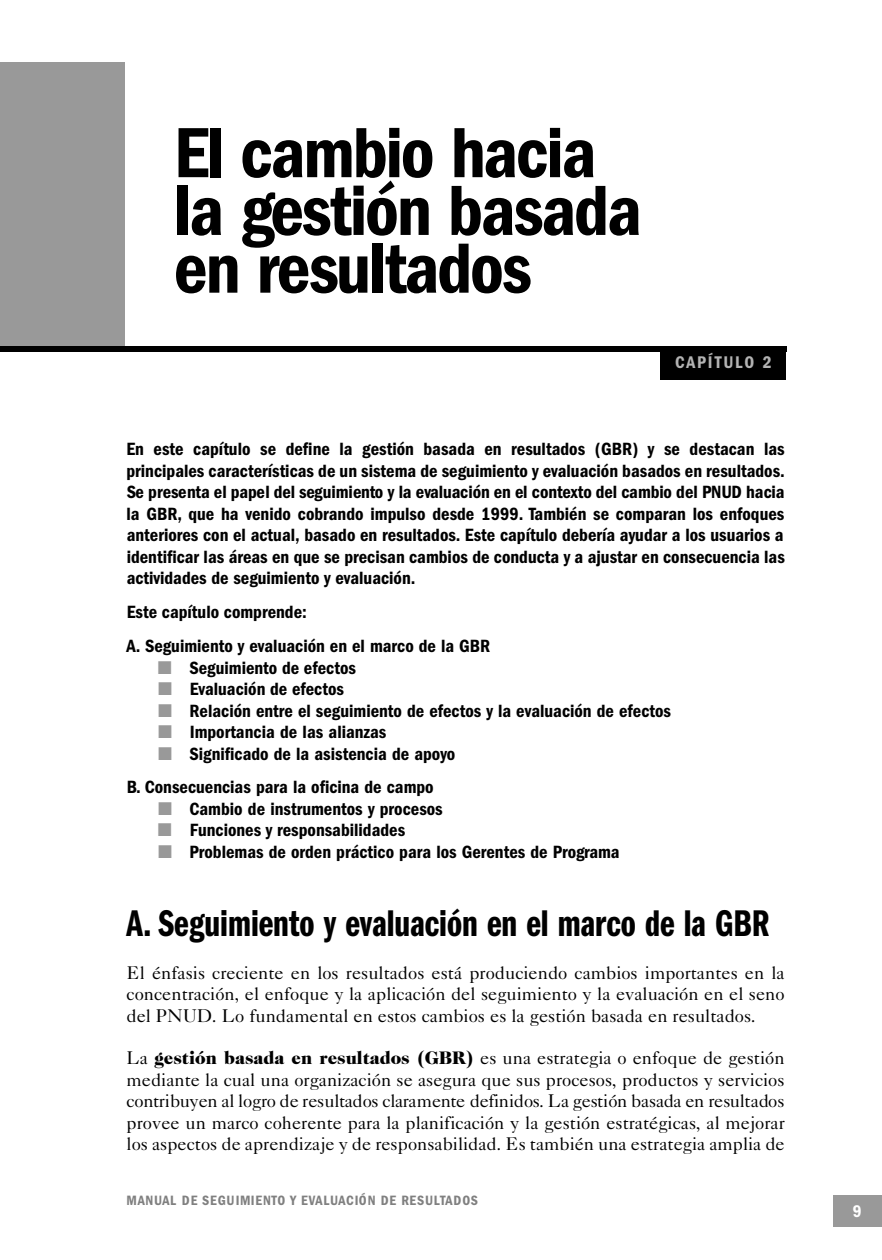
<style>
.page{position:relative;width:882px;height:1260px;background:#fff}
.page>*{position:absolute;margin:0;border:0;box-sizing:border-box;transform-origin:0 0}
.t1{font:600 condensed 73.5px/57.8px "Franklin Gothic";letter-spacing:-.03em;color:#000}
.t2{font:38.5px "Franklin Gothic Demi Cmpr";color:#000}
.t3{font:600 condensed 18.38px/21.3px "Franklin Gothic";color:#000}
.t4{font:18.38px/21.3px "Caslon Five Forty";color:#000;text-align:justify}
.t5{font:600 condensed 17.5px "Franklin Gothic";letter-spacing:.1em;color:#b3b3b3}
.t6{font:600 condensed 17.5px "Franklin Gothic";color:#fff}
.t7{font:600 condensed 14px "Franklin Gothic";letter-spacing:.03em;color:#808080}
.s1{color:#999}
.s2{font-family:"Caslon Two Twenty Four";font-weight:900}
</style>
<div class="page">
<div style="left:0;top:62px;width:125px;height:287px;background:#999"></div>
<div style="left:660px;top:349px;width:126px;height:31px;background:#000"></div>
<div style="left:833px;top:1196px;width:49px;height:31px;background:#999"></div>
<div style="left:0;top:346px;width:786px;height:5px;background:#000"></div>
<h1 class="t1" style="left:174px;top:130px;width:470px">El cambio hacia la gestión basada en resultados</h1>
<p class="t5" style="left:675px;top:357px;width:98px">CAPÍTULO 2</p>
<p class="t3" style="left:126px;top:440px;width:660px;text-align:justify">En este capítulo se define la gestión basada en resultados (GBR) y se destacan las principales características de un sistema de seguimiento y evaluación basados en resultados.<br>Se presenta el papel del seguimiento y la evaluación en el contexto del cambio del PNUD hacia la GBR, que ha venido cobrando impulso desde 1999. También se comparan los enfoques anteriores con el actual, basado en resultados. Este capítulo debería ayudar a los usuarios a identificar las áreas en que se precisan cambios de conducta y a ajustar en consecuencia las actividades de seguimiento y evaluación.</p>
<p class="t3" style="left:127px;top:597px;width:365px;line-height:34.1px">Este capítulo comprende:<br>A. Seguimiento y evaluación en el marco de la GBR</p>
<p class="t3" style="left:158px;top:658px;width:199px"><span class="s1">■</span> Seguimiento de efectos</p>
<p class="t3" style="left:158px;top:680px;width:187px"><span class="s1">■</span> Evaluación de efectos</p>
<p class="t3" style="left:158px;top:701px;width:514px"><span class="s1">■</span> Relación entre el seguimiento de efectos y la evaluación de efectos</p>
<p class="t3" style="left:158px;top:723px;width:230px"><span class="s1">■</span> Importancia de las alianzas</p>
<p class="t3" style="left:127px;top:738px;width:330px;line-height:33.6px;text-indent:31px"><span class="s1">■</span> Significado de la asistencia de apoyo<br>B. Consecuencias para la oficina de campo</p>
<p class="t3" style="left:158px;top:799px;width:286px"><span class="s1">■</span> Cambio de instrumentos y procesos</p>
<p class="t3" style="left:158px;top:821px;width:249px"><span class="s1">■</span> Funciones y responsabilidades</p>
<p class="t3" style="left:158px;top:842px;width:463px"><span class="s1">■</span> Problemas de orden práctico para los Gerentes de Programa</p>
<h2 class="t2" style="left:127px;top:910px;width:644px">A. Seguimiento y evaluación en el marco de la GBR</h2>
<p class="t4" style="left:127px;top:964px;width:660px">El énfasis creciente en los resultados está produciendo cambios importantes en la concentración, el enfoque y la aplicación del seguimiento y la evaluación en el seno del PNUD. Lo fundamental en estos cambios es la gestión basada en resultados.</p>
<p class="t4" style="left:126px;top:1049px;width:660px">La <span class="s2">gestión basada en resultados (GBR)</span> es una estrategia o enfoque de gestión mediante la cual una organización se asegura que sus procesos, productos y servicios contribuyen al logro de resultados claramente definidos. La gestión basada en resultados provee un marco coherente para la planificación y la gestión estratégicas, al mejorar los aspectos de aprendizaje y de responsabilidad. Es también una estrategia amplia de</p>
<p class="t7" style="left:127px;top:1196px;width:353px">M A N UAL DE SEGUIMIENTO Y EVA L UACIÓN DE RESULTADOS</p>
<p class="t6" style="left:853px;top:1205px;width:10px">9</p>
</div>
